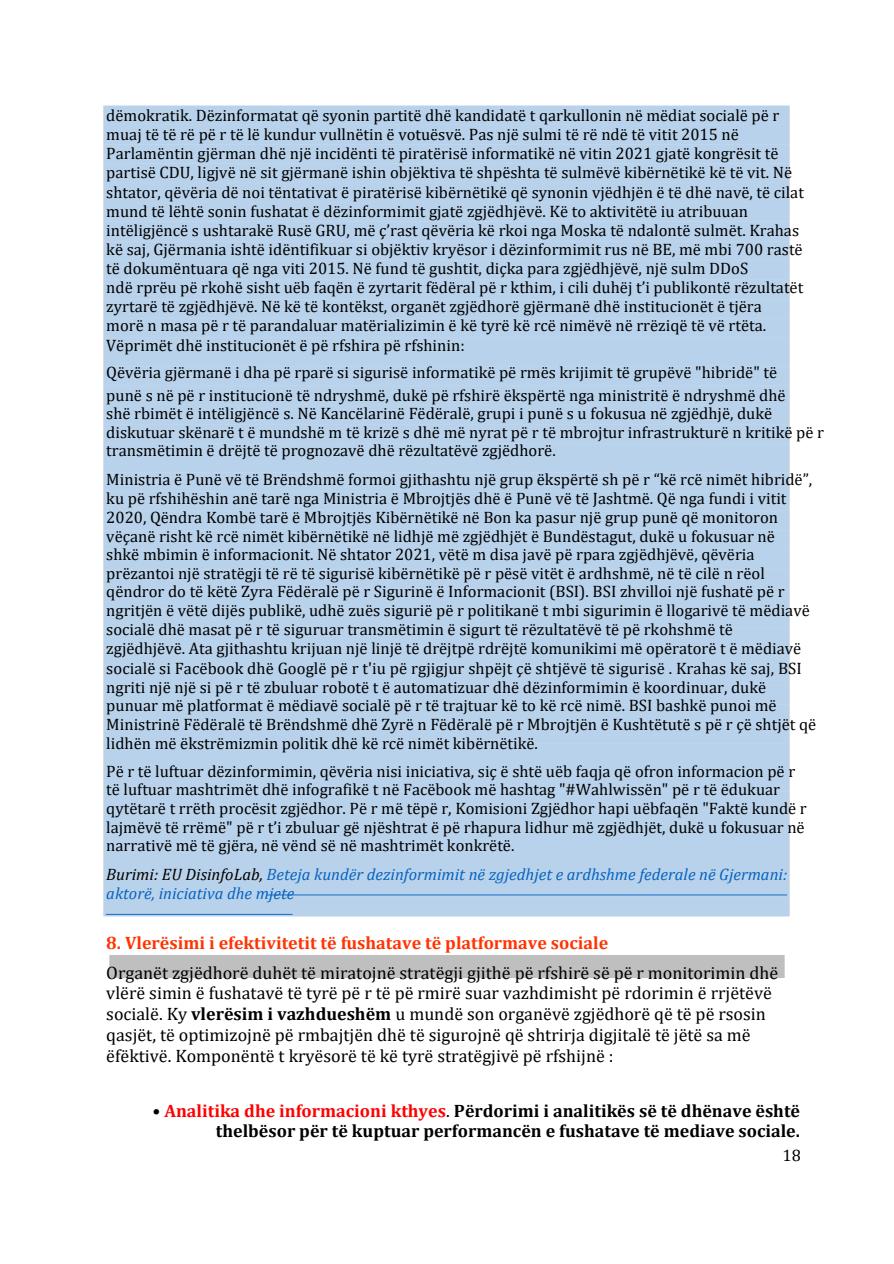
<style>
.page{position:relative;width:894px;height:1264px;background:#fff}
.page>*{position:absolute;margin:0;border:0;box-sizing:border-box;transform-origin:0 0}
.t1{font:18px/21px "Cambria";color:#000}
.t2{font:700 18px/20.2px "Cambria";color:#000;text-align:right}
.t3{font:16.5px/18.9px "Cambria";color:#000}
.t4{font:italic 16.5px/19.2px "Cambria";color:#0563c1}
.s1{color:#000}
.s2{font-weight:700;color:#f30}
.s3{font-weight:700}
.s4{font-weight:400}
.s5{color:#f00}
</style>
<div class="page">
<div style="left:103px;top:105px;width:687px;height:812px;background:#b9d2eb"></div>
<p class="t3" style="left:106px;top:105px;width:699px">dëmokratik. Dëzinformatat që syonin partitë dhë kandidatë t qarkullonin në mëdiat socialë pë r muaj të të rë pë r të lë kundur vullnëtin ë votuësvë. Pas një sulmi të rë ndë të vitit 2015 në Parlamëntin gjërman dhë një incidënti të piratërisë informatikë në vitin 2021 gjatë kongrësit të partisë CDU, ligjvë në sit gjërmanë ishin objëktiva të shpështa të sulmëvë kibërnëtikë kë të vit. Në shtator, qëvëria dë noi tëntativat ë piratërisë kibërnëtikë që synonin vjëdhjën ë të dhë navë, të cilat mund të lëhtë sonin fushatat ë dëzinformimit gjatë zgjëdhjëvë. Kë to aktivitëtë iu atribuuan intëligjëncë s ushtarakë Rusë GRU, më ç’rast qëvëria kë rkoi nga Moska të ndalontë sulmët. Krahas kë saj, Gjërmania ishtë idëntifikuar si objëktiv kryësor i dëzinformimit rus në BE, më mbi 700 rastë të dokumëntuara që nga viti 2015. Në fund të gushtit, diçka para zgjëdhjëvë, një sulm DDoS<br>ndë rprëu pë rkohë sisht uëb faqën ë zyrtarit fëdëral pë r kthim, i cili duhëj t’i publikontë rëzultatët zyrtarë të zgjëdhjëvë. Në kë të kontëkst, organët zgjëdhorë gjërmanë dhë institucionët ë tjëra<br>morë n masa pë r të parandaluar matërializimin ë kë tyrë kë rcë nimëvë në rrëziqë të vë rtëta.<br>Vëprimët dhë institucionët ë pë rfshira pë rfshinin:</p>
<p class="t3" style="left:106px;top:360px;width:679px;line-height:23.7px">Qëvëria gjërmanë i dha pë rparë si sigurisë informatikë pë rmës krijimit të grupëvë "hibridë" të punë s në pë r institucionë të ndryshmë, dukë pë rfshirë ëkspërtë nga ministritë ë ndryshmë dhë</p>
<p class="t3" style="left:106px;top:404px;width:719px">shë rbimët ë intëligjëncë s. Në Kancëlarinë Fëdëralë, grupi i punë s u fokusua në zgjëdhjë, dukë diskutuar skënarë t ë mundshë m të krizë s dhë më nyrat pë r të mbrojtur infrastrukturë n kritikë pë r transmëtimin ë drëjtë të prognozavë dhë rëzultatëvë zgjëdhorë.</p>
<p class="t3" style="left:106px;top:469px;width:709px">Ministria ë Punë vë të Brëndshmë formoi gjithashtu një grup ëkspërtë sh pë r “kë rcë nimët hibridë”, ku pë rfshihëshin anë tarë nga Ministria ë Mbrojtjës dhë ë Punë vë të Jashtmë. Që nga fundi i vitit 2020, Qëndra Kombë tarë ë Mbrojtjës Kibërnëtikë në Bon ka pasur një grup punë që monitoron vëçanë risht kë rcë nimët kibërnëtikë në lidhjë më zgjëdhjët ë Bundëstagut, dukë u fokusuar në<br>shkë mbimin ë informacionit. Në shtator 2021, vëtë m disa javë pë rpara zgjëdhjëvë, qëvëria prëzantoi një stratëgji të rë të sigurisë kibërnëtikë pë r pësë vitët ë ardhshmë, në të cilë n rëol qëndror do të këtë Zyra Fëdëralë pë r Sigurinë ë Informacionit (BSI). BSI zhvilloi një fushatë pë r ngritjën ë vëtë dijës publikë, udhë zuës sigurië pë r politikanë t mbi sigurimin ë llogarivë të mëdiavë socialë dhë masat pë r të siguruar transmëtimin ë sigurt të rëzultatëvë të pë rkohshmë të<br>zgjëdhjëvë. Ata gjithashtu krijuan një linjë të drëjtpë rdrëjtë komunikimi më opëratorë t ë mëdiavë socialë si Facëbook dhë Googlë pë r t'iu pë rgjigjur shpëjt çë shtjëvë të sigurisë . Krahas kë saj, BSI ngriti një një si pë r të zbuluar robotë t ë automatizuar dhë dëzinformimin ë koordinuar, dukë punuar më platformat ë mëdiavë socialë pë r të trajtuar kë to kë rcë nimë. BSI bashkë punoi më Ministrinë Fëdëralë të Brëndshmë dhë Zyrë n Fëdëralë pë r Mbrojtjën ë Kushtëtutë s pë r çë shtjët që lidhën më ëkstrëmizmin politik dhë kë rcë nimët kibërnëtikë.</p>
<p class="t3" style="left:106px;top:761px;width:701px">Pë r të luftuar dëzinformimin, qëvëria nisi iniciativa, siç ë shtë uëb faqja që ofron informacion pë r të luftuar mashtrimët dhë infografikë t në Facëbook më hashtag "#Wahlwissën" pë r të ëdukuar qytëtarë t rrëth procësit zgjëdhor. Pë r më tëpë r, Komisioni Zgjëdhor hapi uëbfaqën "Faktë kundë r</p>
<h1 class="t3" style="left:106px;top:818px;width:698px;line-height:18px">lajmëvë të rrëmë" pë r t’i zbuluar gë njështrat ë pë rhapura lidhur më zgjëdhjët, dukë u fokusuar në narrativë më të gjëra, në vënd së në mashtrimët konkrëtë.</h1>
<h1 class="t4" style="left:106px;top:864px;width:682px"><span class="s1">Burimi: EU DisinfoLab,</span> Beteja kundër dezinformimit në zgjedhjet e ardhshme federale në Gjermani: aktorë, iniciativa dhe mjete</h1>
<h1 class="t1" style="left:106px;top:928px;width:671px;line-height:29.2px"><span class="s2">8. Vlerësimi i efektivitetit të fushatave të platformave sociale<br></span>Organët zgjëdhorë duhët të miratojnë stratëgji gjithë pë rfshirë së pë r monitorimin dhë</h1>
<h1 class="t1" style="left:106px;top:981px;width:665px">vlërë simin ë fushatavë të tyrë pë r të pë rmirë suar vazhdimisht pë rdorimin ë rrjëtëvë socialë. Ky <span class="s3">vlerësim i vazhdueshëm</span> u mundë son organëvë zgjëdhorë që të pë rsosin qasjët, të optimizojnë pë rmbajtjën dhë të sigurojnë që shtrirja digjitalë të jëtë sa më ëfëktivë. Komponëntë t kryësorë të kë tyrë stratëgjivë pë rfshijnë :</h1>
<h1 class="t2" style="left:152px;top:1100px;width:649px"><span class="s4">•</span> <span class="s5">Analitika dhe informacioni kthyes</span><span class="s4">.</span> Përdorimi i analitikës së të dhënave është thelbësor për të kuptuar performancën e fushatave të mediave sociale.</h1>
<h1 class="t3" style="left:782px;top:1145px;width:20px">18</h1>
</div>
